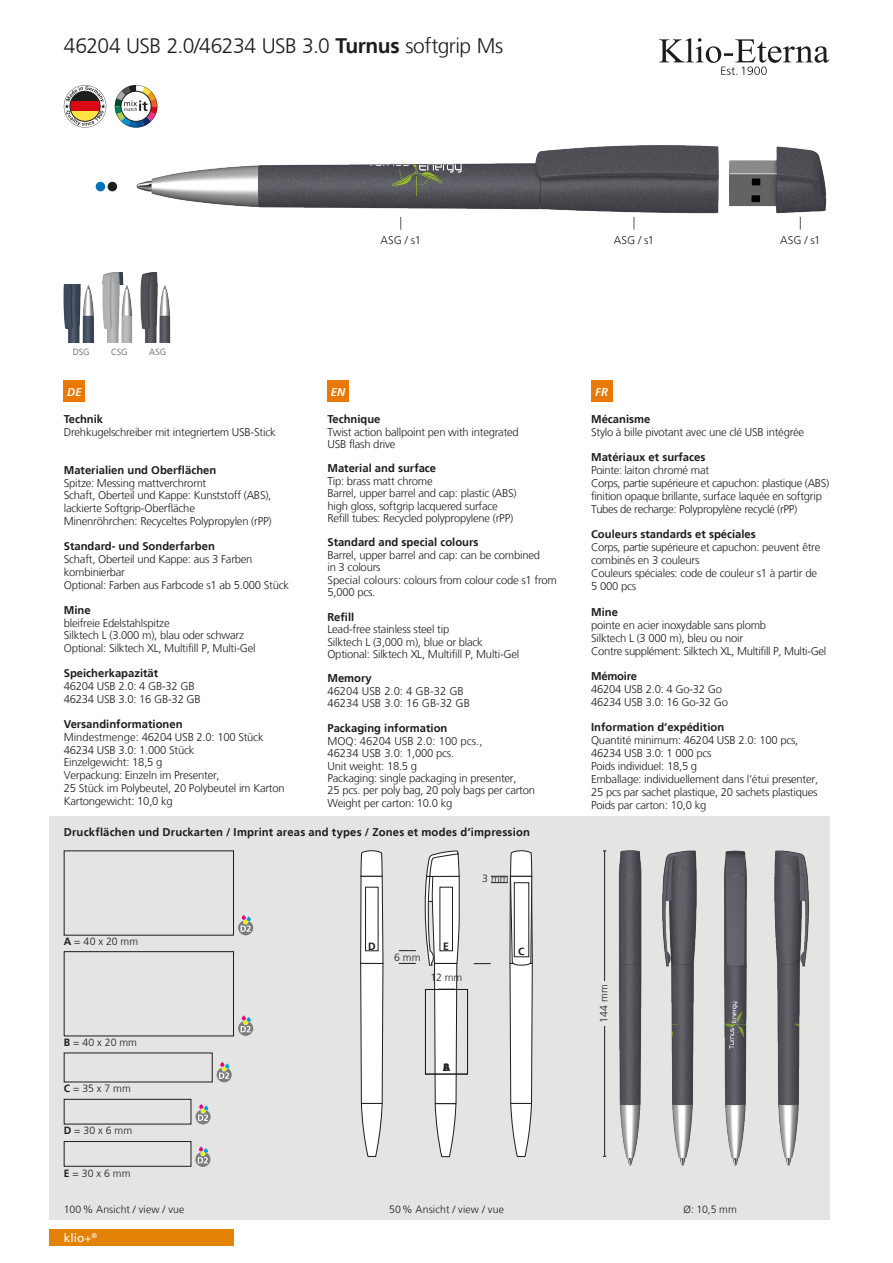
<style>
.page{position:relative;width:893px;height:1263px;background:#fff}
.page>*{position:absolute;margin:0;border:0;box-sizing:border-box;transform-origin:0 0}
.t1{font:300 21px "Frutiger LT";letter-spacing:-.02em;color:#1d1d1b}
.t2{font:12px "Frutiger";color:#fff}
.t3{font:300 11.25px/12.9px "Frutiger LT";letter-spacing:-.02em;color:#1d1d1b}
.t4{font:700 11.25px "Frutiger LT";color:#1d1d1b}
.t5{font:300 11.25px/12.5px "Frutiger LT";color:#1d1d1b}
.t6{font:700 11.25px "Frutiger LT";letter-spacing:-.02em;color:#1d1d1b}
.t7{font:italic 700 11.25px "Frutiger";color:#fff}
.t8{font:300 10.5px "Frutiger LT";letter-spacing:.01em;color:#1d1d1b}
.t9{font:700 10.5px "Frutiger LT";color:#1d1d1b}
.t10{font:300 9px "Frutiger LT";letter-spacing:-.015em;color:#595858}
.s1{font-weight:700}
.s2{font-family:"Frutiger LT";font-weight:300}
</style>
<div class="page">
<div style="left:49px;top:816px;width:780px;height:404px;background:#e4e4e3"></div>
<svg style="left:659px;top:38px;width:170px;height:37px"></svg>
<div style="left:49px;top:1229px;width:185px;height:17px;background:#e28307"></div>
<img style="left:64px;top:284px;width:14px;height:58px">
<img style="left:78px;top:284px;width:16px;height:58px">
<img style="left:123px;top:277px;width:10px;height:65px">
<img style="left:162px;top:285px;width:9px;height:57px">
<img style="left:102px;top:272px;width:21px;height:70px">
<img style="left:141px;top:272px;width:21px;height:70px">
<div style="left:591px;top:381px;width:21px;height:21px;background:#e97805"></div>
<div style="left:327px;top:381px;width:22px;height:21px;background:#e97805"></div>
<div style="left:64px;top:381px;width:21px;height:21px;background:#e97805"></div>
<div style="left:96px;top:182px;width:9px;height:9px;background:#0073bc;border-radius:50%"></div>
<div style="left:108px;top:182px;width:9px;height:9px;background:#1d1d1b;border-radius:50%"></div>
<hr style="left:604px;top:851px;width:1px;height:305px;background:#1d1d1b">
<div style="left:596px;top:981px;width:15px;height:45px;background:#e4e4e3"></div>
<svg style="left:360px;top:851px;width:23px;height:306px;background:#e4e4e4"></svg>
<div style="left:365px;top:887px;width:13px;height:64px;border:1px solid #1d1d1b"></div>
<svg style="left:399px;top:963px;width:17px;height:1px"></svg>
<div style="left:425px;top:989px;width:43px;height:85px;border:1px solid #1d1d1b"></div>
<svg style="left:425px;top:850px;width:35px;height:307px"></svg>
<svg style="left:474px;top:851px;width:59px;height:306px"></svg>
<svg style="left:399px;top:950px;width:17px;height:1px"></svg>
<div style="left:64px;top:1099px;width:127px;height:25px;border:1px solid #1d1d1b"></div>
<div style="left:64px;top:951px;width:170px;height:85px;border:1px solid #1d1d1b"></div>
<svg style="left:238px;top:914px;width:15px;height:21px"></svg>
<svg style="left:238px;top:1015px;width:15px;height:21px"></svg>
<svg style="left:217px;top:1061px;width:15px;height:21px"></svg>
<svg style="left:196px;top:1103px;width:15px;height:21px"></svg>
<div style="left:64px;top:1141px;width:127px;height:26px;border:1px solid #1d1d1b"></div>
<svg style="left:195px;top:1146px;width:15px;height:21px"></svg>
<img style="left:136px;top:145px;width:691px;height:76px">
<svg style="left:367px;top:164px;width:95px;height:32px;background:#626562"></svg>
<img style="left:618px;top:850px;width:191px;height:316px">
<svg style="left:724px;top:1002px;width:23px;height:47px"></svg>
<svg style="left:794px;top:1021px;width:6px;height:7px"></svg>
<svg style="left:671px;top:1011px;width:7px;height:26px"></svg>
<svg style="left:64px;top:85px;width:42px;height:43px"></svg>
<svg style="left:115px;top:85px;width:42px;height:43px"></svg>
<h1 class="t1" style="left:64px;top:34px;width:441px">46204 USB 2.0/46234 USB 3.0 <span class="s1">Turnus</span> softgrip Ms</h1>
<p class="t3" style="left:380px;top:234px;width:42px">ASG / s1</p>
<p class="t3" style="left:614px;top:234px;width:42px">ASG / s1</p>
<p class="t3" style="left:780px;top:234px;width:42px">ASG / s1</p>
<p class="t10" style="left:73px;top:347px;width:18px">DSG</p>
<p class="t10" style="left:111px;top:347px;width:18px">CSG</p>
<p class="t10" style="left:149px;top:347px;width:19px">ASG</p>
<p class="t7" style="left:67px;top:386px;width:16px">DE</p>
<p class="t4" style="left:64px;top:412px;width:41px">Technik</p>
<p class="t3" style="left:64px;top:426px;width:213px">Drehkugelschreiber mit integriertem USB-Stick</p>
<p class="t4" style="left:64px;top:463px;width:154px">Materialien und Oberflächen</p>
<p class="t3" style="left:64px;top:476px;width:209px">Spitze: Messing mattverchromt<br>Schaft, Oberteil und Kappe: Kunststoff (ABS), lackierte Softgrip-Oberfläche Minenröhrchen: Recyceltes Polypropylen (rPP)</p>
<p class="t4" style="left:64px;top:539px;width:153px">Standard- und Sonderfarben</p>
<p class="t3" style="left:64px;top:553px;width:227px">Schaft, Oberteil und Kappe: aus 3 Farben kombinierbar<br>Optional: Farben aus Farbcode s1 ab 5.000 Stück</p>
<p class="t4" style="left:64px;top:603px;width:28px">Mine</p>
<p class="t3" style="left:64px;top:616px;width:193px">bleifreie Edelstahlspitze<br>Silktech L (3.000 m), blau oder schwarz<br>Optional: Silktech XL, Multifill P, Multi-Gel</p>
<p class="t4" style="left:64px;top:667px;width:96px">Speicherkapazität</p>
<p class="t3" style="left:64px;top:680px;width:138px">46204 USB 2.0: 4 GB-32 GB<br>46234 USB 3.0: 16 GB-32 GB</p>
<p class="t4" style="left:64px;top:717px;width:120px">Versandinformationen</p>
<p class="t3" style="left:64px;top:730px;width:222px">Mindestmenge: 46204 USB 2.0: 100 Stück<br>46234 USB 3.0: 1.000 Stück<br>Einzelgewicht: 18,5 g<br>Verpackung: Einzeln im Presenter,<br>25 Stück im Polybeutel, 20 Polybeutel im Karton<br>Kartongewicht: 10,0 kg</p>
<p class="t7" style="left:331px;top:386px;width:16px">EN</p>
<p class="t4" style="left:327px;top:412px;width:55px">Technique</p>
<p class="t3" style="left:327px;top:426px;width:193px;line-height:12.5px">Twist action ballpoint pen with integrated<br>USB flash drive</p>
<p class="t4" style="left:327px;top:462px;width:110px">Material and surface</p>
<p class="t3" style="left:327px;top:475px;width:191px;line-height:12.5px">Tip: brass matt chrome<br>Barrel, upper barrel and cap: plastic (ABS) high gloss, softgrip lacquered surface Refill tubes: Recycled polypropylene (rPP)</p>
<p class="t4" style="left:327px;top:536px;width:153px">Standard and special colours</p>
<p class="t3" style="left:327px;top:549px;width:231px;line-height:12.5px">Barrel, upper barrel and cap: can be combined<br>in 3 colours<br>Special colours: colours from colour code s1 from<br>5,000 pcs.</p>
<p class="t4" style="left:327px;top:610px;width:28px">Refill</p>
<p class="t3" style="left:327px;top:623px;width:193px;line-height:12.5px">Lead-free stainless steel tip<br>Silktech L (3,000 m), blue or black<br>Optional: Silktech XL, Multifill P, Multi-Gel</p>
<p class="t4" style="left:327px;top:672px;width:46px">Memory</p>
<p class="t5" style="left:327px;top:685px;width:144px">46204 USB 2.0: 4 GB-32 GB<br>46234 USB 3.0: 16 GB-32 GB</p>
<p class="t4" style="left:327px;top:722px;width:122px">Packaging information</p>
<p class="t3" style="left:327px;top:735px;width:209px;line-height:12.5px">MOQ: 46204 USB 2.0: 100 pcs.,<br>46234 USB 3.0: 1,000 pcs.<br>Unit weight: 18.5 g<br>Packaging: single packaging in presenter,<br>25 pcs. per poly bag, 20 poly bags per carton<br>Weight per carton: 10.0 kg</p>
<p class="t7" style="left:595px;top:386px;width:14px">FR</p>
<p class="t4" style="left:591px;top:412px;width:61px">Mécanisme</p>
<p class="t3" style="left:591px;top:426px;width:215px">Stylo à bille pivotant avec une clé USB intégrée</p>
<p class="t4" style="left:591px;top:450px;width:116px">Matériaux et surfaces</p>
<p class="t3" style="left:591px;top:464px;width:240px">Pointe: laiton chromé mat<br>Corps, partie supérieure et capuchon: plastique (ABS) finition opaque brillante, surface laquée en softgrip Tubes de recharge: Polypropylène recyclé (rPP)</p>
<p class="t4" style="left:591px;top:527px;width:166px">Couleurs standards et spéciales</p>
<p class="t3" style="left:591px;top:540px;width:231px">Corps, partie supérieure et capuchon: peuvent être combinés en 3 couleurs<br>Couleurs spéciales: code de couleur s1 à partir de 5 000 pcs</p>
<p class="t4" style="left:591px;top:605px;width:28px">Mine</p>
<p class="t3" style="left:591px;top:618px;width:237px">pointe en acier inoxydable sans plomb<br>Silktech L (3 000 m), bleu ou noir<br>Contre supplément: Silktech XL, Multifill P, Multi-Gel</p>
<p class="t6" style="left:591px;top:670px;width:47px">Mémoire</p>
<p class="t3" style="left:591px;top:683px;width:138px">46204 USB 2.0: 4 Go-32 Go<br>46234 USB 3.0: 16 Go-32 Go</p>
<p class="t4" style="left:591px;top:721px;width:135px">Information d‘expédition</p>
<p class="t3" style="left:591px;top:734px;width:229px">Quantité minimum: 46204 USB 2.0: 100 pcs, 46234 USB 3.0: 1 000 pcs<br>Poids individuel: 18,5 g<br>Emballage: individuellement dans l‘étui presenter, 25 pcs par sachet plastique, 20 sachets plastiques Poids par carton: 10,0 kg</p>
<p class="t4" style="left:64px;top:825px;width:468px">Druckflächen und Druckarten / Imprint areas and types / Zones et modes d‘impression</p>
<p class="t8" style="left:64px;top:935px;width:76px"><span class="s1">A</span> = 40 x 20 mm</p>
<p class="t8" style="left:64px;top:1036px;width:75px"><span class="s1">B</span> = 40 x 20 mm</p>
<p class="t8" style="left:64px;top:1083px;width:69px"><span class="s1">C</span> = 35 x 7 mm</p>
<p class="t8" style="left:64px;top:1125px;width:70px"><span class="s1">D</span> = 30 x 6 mm</p>
<p class="t8" style="left:64px;top:1167px;width:68px"><span class="s1">E</span> = 30 x 6 mm</p>
<p class="t8" style="left:482px;top:873px;width:28px">3 mm</p>
<p class="t9" style="left:368px;top:940px;width:9px">D</p>
<p class="t9" style="left:443px;top:940px;width:7px">E</p>
<p class="t8" style="left:394px;top:951px;width:28px">6 mm</p>
<p class="t8" style="left:431px;top:971px;width:33px">12 mm</p>
<p class="t9" style="left:518px;top:945px;width:8px">C</p>
<p class="t9" style="left:443px;top:1061px;width:9px">AB</p>
<p class="t8" style="left:598px;top:1023px;width:40px;rotate:-90deg">144 mm</p>
<p class="t8" style="left:64px;top:1204px;width:122px">100% Ansicht / view / vue</p>
<p class="t8" style="left:389px;top:1204px;width:116px">50% Ansicht / view / vue</p>
<p class="t8" style="left:683px;top:1204px;width:55px">Ø: 10,5 mm</p>
<p class="t2" style="left:64px;top:1231px;width:35px">klio<span class="s2">+</span><sup>®</sup></p>
</div>
